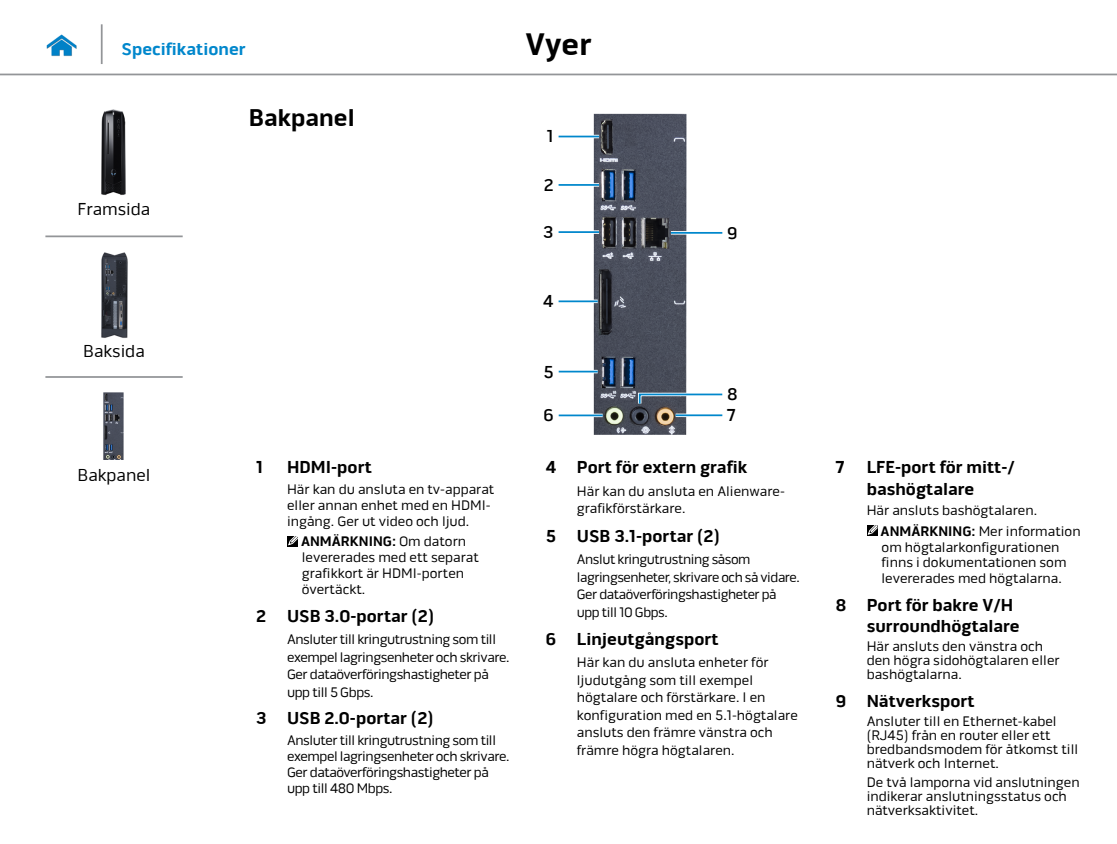
<style>
.page{position:relative;width:1117px;height:844px;background:#fff}
.page>*{position:absolute;margin:0;border:0;box-sizing:border-box;transform-origin:0 0}
.t1{font:700 31.5px "Pill Alt 600 mg";color:#000}
.Head2{font:700 24.5px "Pill Alt 600 mg";color:#000}
.Callout_Head{font:700 17.5px/21px "Pill Alt 600 mg";color:#000}
.Callout_description{font:700 17.5px/21px "Pill Alt 600 mg";color:#000}
.t2{font:17.5px "Pill Alt 600 mg";color:#000}
.t3{font:700 17.5px "Pill Alt 600 mg";color:#0087cc}
.Callout-L{font:500 17.5px "Pill Alt 600 mg";color:#000}
.Callout_description-2{font:14px/14px "Pill Alt 600 mg";color:#000}
.Callout_description-3{font:14px/17.5px "Pill Alt 600 mg";letter-spacing:-.03em;color:#000}
.Note{font:14px/15.8px "Pill Alt 600 mg";color:#000}
.Callout_Head-2{font:14px "Pill Alt 600 mg";color:#000}
.s1{font-weight:700}
</style>
<div class="page">
<hr style="left:0;top:74px;width:1116px;height:1px;background:#939598">
<img style="left:46px;top:34px;width:31px;height:23px">
<img style="left:593px;top:113px;width:94px;height:322px">
<svg style="left:287px;top:536px;width:11px;height:10px"></svg>
<div style="left:866px;top:525px;width:11px;height:11px;background:#000"></div>
<svg style="left:866px;top:525px;width:11px;height:10px"></svg>
<hr style="left:670px;top:231px;width:52px;height:3px;background:#fff">
<hr style="left:670px;top:232px;width:52px;height:2px;background:#0087cc">
<svg style="left:675px;top:413px;width:47px;height:4px"></svg>
<hr style="left:675px;top:414px;width:47px;height:2px;background:#0087cc">
<hr style="left:558px;top:135px;width:41px;height:3px;background:#fff">
<hr style="left:558px;top:136px;width:41px;height:1px;background:#0087cc">
<hr style="left:558px;top:183px;width:41px;height:4px;background:#fff">
<hr style="left:558px;top:184px;width:41px;height:2px;background:#0087cc">
<hr style="left:558px;top:230px;width:41px;height:4px;background:#fff">
<hr style="left:558px;top:231px;width:41px;height:2px;background:#0087cc">
<svg style="left:558px;top:299px;width:39px;height:4px"></svg>
<hr style="left:558px;top:300px;width:39px;height:2px;background:#0087cc">
<hr style="left:558px;top:370px;width:39px;height:3px;background:#fff">
<hr style="left:558px;top:370px;width:39px;height:2px;background:#0087cc">
<svg style="left:558px;top:413px;width:44px;height:4px"></svg>
<hr style="left:558px;top:414px;width:44px;height:2px;background:#0087cc">
<svg style="left:636px;top:391px;width:87px;height:16px"></svg>
<hr style="left:101px;top:24px;width:2px;height:40px;background:#939598">
<img style="left:101px;top:109px;width:25px;height:86px">
<img style="left:101px;top:252px;width:27px;height:86px">
<img style="left:103px;top:392px;width:21px;height:68px">
<hr style="left:45px;top:235px;width:138px;height:2px;background:#939598">
<hr style="left:45px;top:376px;width:138px;height:2px;background:#939598">
<p class="t3" style="left:122px;top:38px;width:125px">Specifikationer</p>
<h1 class="t1" style="left:525px;top:25px;width:68px">Vyer</h1>
<p class="t2" style="left:77px;top:199px;width:74px">Framsida</p>
<p class="t2" style="left:83px;top:340px;width:63px">Baksida</p>
<p class="Head2" style="left:249px;top:103px;width:107px">Bakpanel</p>
<p class="Callout-L" style="left:546px;top:126px;width:8px">1</p>
<p class="Callout-L" style="left:543px;top:175px;width:11px">2</p>
<p class="Callout-L" style="left:543px;top:222px;width:12px">3</p>
<p class="Callout-L" style="left:543px;top:291px;width:12px">4</p>
<p class="Callout-L" style="left:543px;top:361px;width:12px">5</p>
<p class="Callout-L" style="left:543px;top:405px;width:12px">6</p>
<p class="Callout-L" style="left:727px;top:222px;width:12px">9</p>
<p class="Callout-L" style="left:727px;top:384px;width:12px">8</p>
<p class="Callout-L" style="left:727px;top:405px;width:10px">7</p>
<p class="t2" style="left:77px;top:464px;width:74px">Bakpanel</p>
<p class="Callout_Head" style="left:256px;top:457px;width:8px">1</p>
<p class="Callout_Head" style="left:287px;top:457px;width:86px">HDMI-port</p>
<p class="Callout_description-2" style="left:287px;top:481px;width:209px;line-height:15.8px">Här kan du ansluta en tv-apparat eller annan enhet med en HDMI&shy;ingång. Ger ut video och ljud.</p>
<p class="Note" style="left:301px;top:533px;width:179px"><span class="s1">ANMÄRKNING:</span> Om datorn levererades med ett separat grafikkort är HDMI-porten övertäckt.</p>
<p class="Callout_Head" style="left:256px;top:605px;width:11px">2</p>
<p class="Callout_Head" style="left:287px;top:605px;width:149px">USB 3.0-portar (2)</p>
<p class="Callout_description-3" style="left:287px;top:630px;width:224px">Ansluter till kringutrustning som till exempel lagringsenheter och skrivare.<br>Ger dataöverföringshastigheter på upp till 5 Gbps.</p>
<p class="Callout_Head" style="left:256px;top:708px;width:12px">3</p>
<p class="Callout_Head" style="left:287px;top:708px;width:148px">USB 2.0-portar (2)</p>
<p class="Callout_description-3" style="left:287px;top:732px;width:224px;line-height:15.8px">Ansluter till kringutrustning som till exempel lagringsenheter och skrivare.<br>Ger dataöverföringshastigheter på upp till 480 Mbps.</p>
<p class="Callout_Head" style="left:546px;top:457px;width:12px">4</p>
<p class="Callout_Head" style="left:576px;top:457px;width:172px">Port för extern grafik</p>
<p class="Callout_description-2" style="left:576px;top:482px;width:209px;line-height:17.5px">Här kan du ansluta en Alienware&shy;grafikförstärkare.</p>
<p class="Callout_Head" style="left:546px;top:525px;width:12px">5</p>
<p class="Callout_Head" style="left:576px;top:525px;width:145px">USB 3.1-portar (2)</p>
<p class="Callout_description-3" style="left:576px;top:550px;width:224px">Anslut kringutrustning såsom lagringsenheter, skrivare och så vidare.<br>Ger dataöverföringshastigheter på upp till 10 Gbps.</p>
<p class="Callout_Head" style="left:546px;top:628px;width:12px">6</p>
<p class="Callout_Head" style="left:576px;top:628px;width:143px">Linjeutgångsport</p>
<p class="Callout_description-2" style="left:576px;top:653px;width:222px;line-height:17.5px">Här kan du ansluta enheter för ljudutgång som till exempel högtalare och förstärkare. I en konfiguration med en 5.1-högtalare ansluts den främre vänstra och främre högra högtalaren.</p>
<p class="Callout_Head" style="left:835px;top:457px;width:10px">7</p>
<p class="Callout_Head" style="left:866px;top:457px;width:150px">LFE-port för mitt-/ bashögtalare</p>
<p class="Callout_Head-2" style="left:866px;top:502px;width:172px">Här ansluts bashögtalaren.</p>
<p class="Note" style="left:880px;top:523px;width:201px"><span class="s1">ANMÄRKNING:</span> Mer information om högtalarkonfigurationen finns i dokumentationen som levererades med högtalarna.</p>
<p class="Callout_Head" style="left:835px;top:594px;width:12px">8</p>
<p class="Callout_description" style="left:866px;top:594px;width:155px">Port för bakre V/H surroundhögtalare</p>
<p class="Callout_description-2" style="left:866px;top:639px;width:194px">Här ansluts den vänstra och den högra sidohögtalaren eller bashögtalarna.</p>
<p class="Callout_Head" style="left:835px;top:690px;width:12px">9</p>
<p class="Callout_Head" style="left:866px;top:690px;width:109px">Nätverksport</p>
<p class="Callout_description-2" style="left:866px;top:714px;width:213px">Ansluter till en Ethernet-kabel (RJ45) från en router eller ett bredbandsmodem för åtkomst till nätverk och Internet.</p>
<p class="Callout_description-2" style="left:866px;top:775px;width:214px">De två lamporna vid anslutningen indikerar anslutningsstatus och nätverksaktivitet.</p>
</div>
